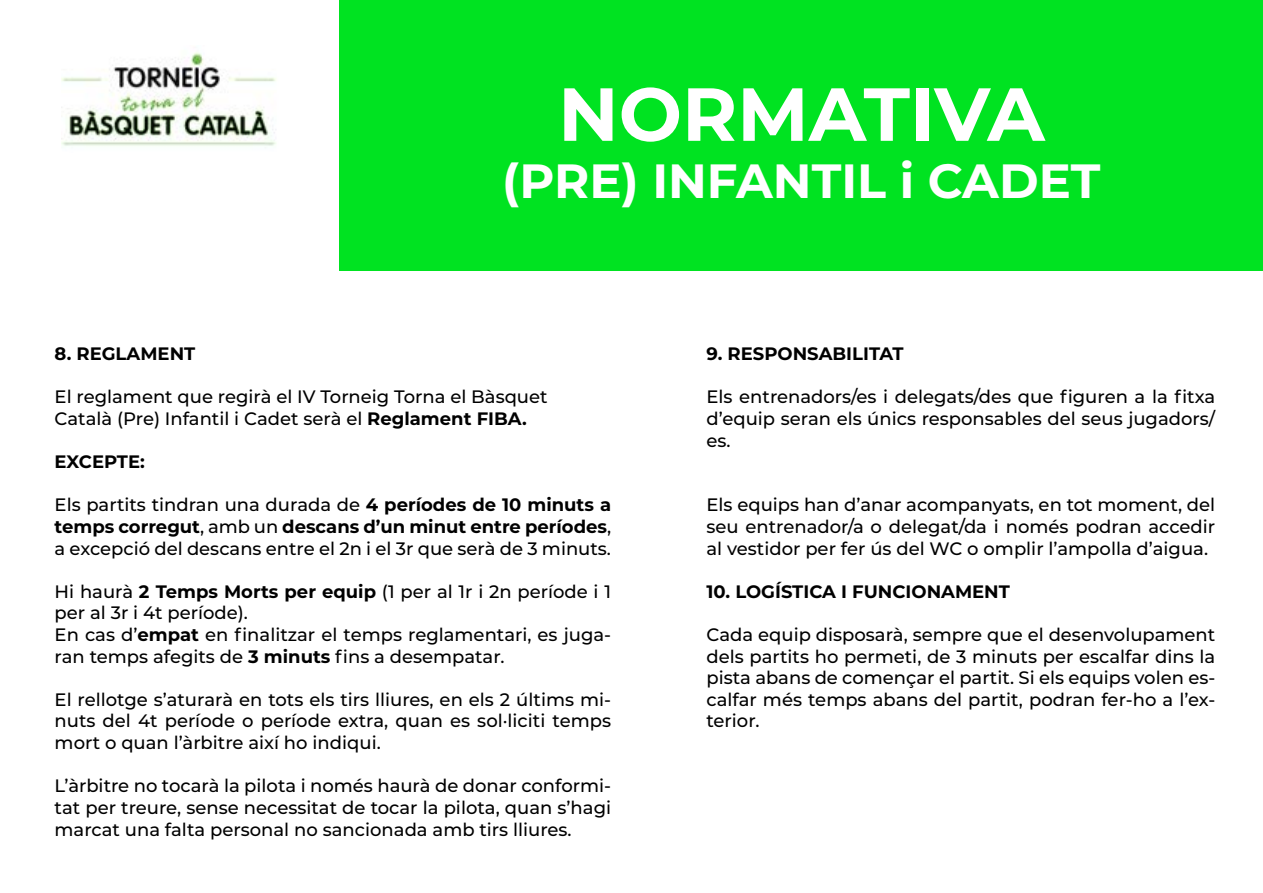
<style>
.page{position:relative;width:1263px;height:893px;background:#fff}
.page>*{position:absolute;margin:0;border:0;box-sizing:border-box;transform-origin:0 0}
.t1{font:700 75px "Montserrat";color:#fff}
.t2{font:700 48px "Montserrat";color:#fff}
.t3{font:500 18px/21.6px "Montserrat";color:#000;text-align:justify}
.t4{font:700 18px "Montserrat";color:#000}
.s1{font-weight:700}
</style>
<div class="page">
<img style="left:61px;top:52px;width:215px;height:94px">
<div style="left:340px;top:0;width:923px;height:270px;background:#00e321"></div>
<h1 class="t1" style="left:558px;top:60px;width:488px">NORMATIVA</h1>
<h2 class="t2" style="left:502px;top:147px;width:600px">(PRE) INFANTIL i CADET</h2>
<p class="t4" style="left:55px;top:341px;width:142px">8. REGLAMENT</p>
<p class="t3" style="left:55px;top:386px;width:494px">El reglament que regirà el IV Torneig Torna el Bàsquet<br>Català (Pre) Infantil i Cadet serà el <span class="s1">Reglament FIBA.</span></p>
<p class="t4" style="left:55px;top:449px;width:92px">EXCEPTE:</p>
<p class="t3" style="left:55px;top:494px;width:558px">Els partits tindran una durada de <span class="s1">4 períodes de 10 minuts a temps corregut</span>, amb un <span class="s1">descans d’un minut entre períodes</span>, a excepció del descans entre el 2n i el 3r que serà de 3 minuts.</p>
<p class="t3" style="left:55px;top:580px;width:558px;text-align:left">Hi haurà <span class="s1">2 Temps Morts per equip</span> (1 per al 1r i 2n període i 1 per al 3r i 4t període).<br>En cas d’<span class="s1">empat</span> en finalitzar el temps reglamentari, es juga&shy;ran temps afegits de <span class="s1">3 minuts</span> fins a desempatar.</p>
<p class="t3" style="left:55px;top:688px;width:558px">El rellotge s’aturarà en tots els tirs lliures, en els 2 últims mi&shy;nuts del 4t període o període extra, quan es sol·liciti temps mort o quan l’àrbitre així ho indiqui.</p>
<p class="t3" style="left:55px;top:774px;width:558px">L’àrbitre no tocarà la pilota i només haurà de donar conformi&shy;tat per treure, sense necessitat de tocar la pilota, quan s’hagi marcat una falta personal no sancionada amb tirs lliures.</p>
<p class="t4" style="left:706px;top:341px;width:199px">9. RESPONSABILITAT</p>
<p class="t3" style="left:706px;top:386px;width:510px">Els entrenadors/es i delegats/des que figuren a la fitxa d’equip seran els únics responsables del seus jugadors/ es.</p>
<p class="t3" style="left:706px;top:494px;width:510px">Els equips han d’anar acompanyats, en tot moment, del seu entrenador/a o delegat/da i només podran accedir al vestidor per fer ús del WC o omplir l’ampolla d’aigua.</p>
<p class="t4" style="left:706px;top:578px;width:305px">10. LOGÍSTICA I FUNCIONAMENT</p>
<p class="t3" style="left:706px;top:623px;width:510px">Cada equip disposarà, sempre que el desenvolupament dels partits ho permeti, de 3 minuts per escalfar dins la pista abans de començar el partit. Si els equips volen es&shy;calfar més temps abans del partit, podran fer-ho a l’ex&shy;terior.</p>
</div>
